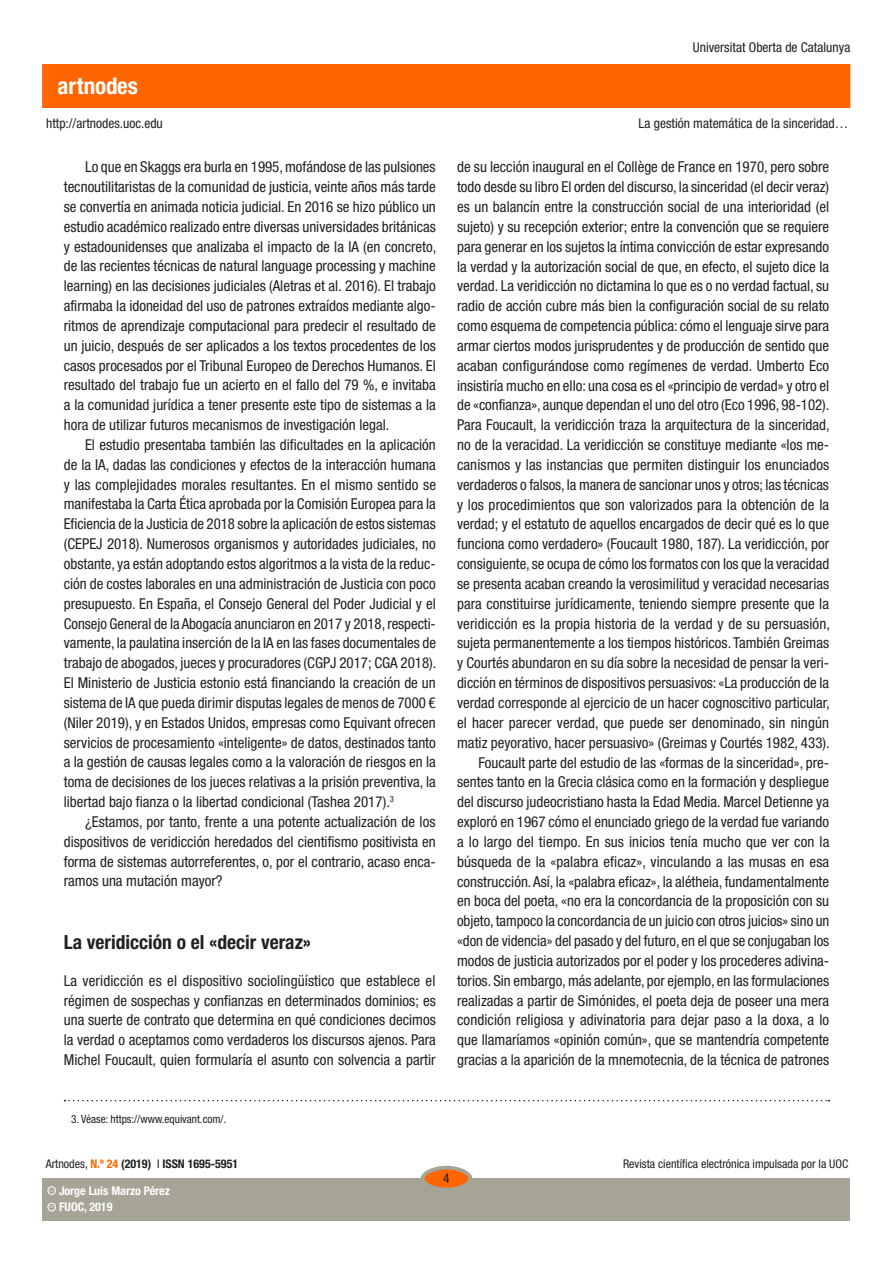
<style>
.page{position:relative;width:893px;height:1263px;background:#fff}
.page>*{position:absolute;margin:0;border:0;box-sizing:border-box;transform-origin:0 0}
.t1{font:700 condensed 22.95px "Helvetica Neue LT Std";color:#fff}
.SUBTITOLS{font:700 condensed 19.5px "Helvetica Neue LT Std";color:#231f20}
.text_general{font:condensed 15px/19.8px "Helvetica Neue LT Std";color:#231f20;text-align:justify}
.text_general_primerp{font:condensed 15px/19.8px "Helvetica Neue LT Std";letter-spacing:.005em;color:#231f20;text-align:justify}
.t2{font:condensed 13.5px "Helvetica Neue LT Std";color:#231f20}
.t3{font:condensed 12px "Helvetica Neue LT Std";color:#231f20}
.t4{font:700 condensed 12px "Helvetica Neue LT Std";color:#231f20}
.t5{font:700 condensed 12px "Helvetica Neue LT Std";color:#fff}
._04_NOTAS1{font:condensed 11.25px "Helvetica Neue LT Std";color:#231f20}
.t6{font:600 3.9px "Adobe Caslon Pro";color:#fff}
.s1{font-style:italic}
.s2{font-weight:400}
.s3{color:#f60}
</style>
<div class="page">
<div style="left:43px;top:65px;width:807px;height:42px;background:#f60"></div>
<div style="left:43px;top:1178px;width:807px;height:42px;background:#a6a397"></div>
<div style="left:422px;top:1168px;width:48px;height:21px;background:#f60;border-radius:50%"></div>
<div style="left:421px;top:1166px;width:51px;height:25px;border:4px solid #a6a397;border-radius:50%"></div>
<div style="left:48px;top:1203px;width:8px;height:8px;border:1px solid #fff;border-radius:50%"></div>
<div style="left:48px;top:1186px;width:8px;height:8px;border:1px solid #fff;border-radius:50%"></div>
<svg style="left:65px;top:1100px;width:764px;height:1px"></svg>
<h1 class="t1" style="left:58px;top:72px;width:82px">artnodes</h1>
<p class="t2" style="left:46px;top:115px;width:118px">http://artnodes.uoc.edu</p>
<p class="text_general" style="left:64px;top:157px;width:374px;text-indent:21px">Lo que en Skaggs era burla en 1995, mofándose de las pulsiones tecnoutilitaristas de la comunidad de justicia, veinte años más tarde se convertía en animada noticia judicial. En 2016 se hizo público un estudio académico realizado entre diversas universidades británicas y estadounidenses que analizaba el impacto de la IA (en concreto, de las recientes técnicas de natural language processing y machine learning) en las decisiones judiciales (Aletras et al<span class="s1">.</span> 2016). El trabajo afirmaba la idoneidad del uso de patrones extraídos mediante algo&shy;ritmos de aprendizaje computacional para predecir el resultado de un juicio, después de ser aplicados a los textos procedentes de los casos procesados por el Tribunal Europeo de Derechos Humanos. El resultado del trabajo fue un acierto en el fallo del 79 %, e invitaba a la comunidad jurídica a tener presente este tipo de sistemas a la hora de utilizar futuros mecanismos de investigación legal.</p>
<p class="text_general" style="left:64px;top:435px;width:374px;text-indent:21px">El estudio presentaba también las dificultades en la aplicación de la IA, dadas las condiciones y efectos de la interacción humana y las complejidades morales resultantes. En el mismo sentido se manifestaba la Carta Ética aprobada por la Comisión Europea para la Eficiencia de la Justicia de 2018 sobre la aplicación de estos sistemas (CEPEJ 2018). Numerosos organismos y autoridades judiciales, no obstante, ya están adoptando estos algoritmos a la vista de la reduc&shy;ción de costes laborales en una administración de Justicia con poco presupuesto. En España, el Consejo General del Poder Judicial y el Consejo General de la Abogacía anunciaron en 2017 y 2018, respecti&shy;vamente, la paulatina inserción de la IA en las fases documentales de trabajo de abogados, jueces y procuradores (CGPJ 2017; CGA 2018).<br>El Ministerio de Justicia estonio está financiando la creación de un sistema de IA que pueda dirimir disputas legales de menos de 7000 € (Niler 2019), y en Estados Unidos, empresas como Equivant ofrecen servicios de procesamiento «inteligente» de datos, destinados tanto a la gestión de causas legales como a la valoración de riesgos en la toma de decisiones de los jueces relativas a la prisión preventiva, la libertad bajo fianza o la libertad condicional (Tashea 2017).<sup>3</sup></p>
<p class="text_general" style="left:64px;top:811px;width:374px;text-indent:21px">¿Estamos, por tanto, frente a una potente actualización de los dispositivos de veridicción heredados del cientifismo positivista en forma de sistemas autorreferentes, o, por el contrario, acaso enca&shy;ramos una mutación mayor?</p>
<p class="SUBTITOLS" style="left:64px;top:930px;width:249px">La veridicción o el «decir veraz»</p>
<p class="text_general_primerp" style="left:64px;top:970px;width:374px">La veridicción es el dispositivo sociolingüístico que establece el régimen de sospechas y confianzas en determinados dominios; es una suerte de contrato que determina en qué condiciones decimos la verdad o aceptamos como verdaderos los discursos ajenos. Para Michel Foucault, quien formularía el asunto con solvencia a partir</p>
<p class="_04_NOTAS1" style="left:71px;top:1112px;width:157px">3. Véase: https://www.equivant.com/.</p>
<p class="t2" style="left:693px;top:40px;width:159px">Universitat Oberta de Catalunya</p>
<p class="t2" style="left:639px;top:115px;width:211px">La gestión matemática de la sinceridad…</p>
<p class="text_general_primerp" style="left:457px;top:157px;width:374px">de su lección inaugural en el Collège de France en 1970, pero sobre todo desde su libro El orden del discurso, la sinceridad (el decir veraz) es un balancín entre la construcción social de una interioridad (el sujeto) y su recepción exterior; entre la convención que se requiere para generar en los sujetos la íntima convicción de estar expresando la verdad y la autorización social de que, en efecto, el sujeto dice la verdad. La veridicción no dictamina lo que es o no verdad factual, su radio de acción cubre más bien la configuración social de su relato como esquema de competencia pública: cómo el lenguaje sirve para armar ciertos modos jurisprudentes y de producción de sentido que acaban configurándose como regímenes de verdad. Umberto Eco insistiría mucho en ello: una cosa es el «principio de verdad» y otro el de «confianza», aunque dependan el uno del otro (Eco 1996, 98-102).<br>Para Foucault, la veridicción traza la arquitectura de la sinceridad, no de la veracidad. La veridicción se constituye mediante «los me&shy;canismos y las instancias que permiten distinguir los enunciados verdaderos o falsos, la manera de sancionar unos y otros; las técnicas y los procedimientos que son valorizados para la obtención de la verdad; y el estatuto de aquellos encargados de decir qué es lo que funciona como verdadero» (Foucault 1980, 187). La veridicción, por consiguiente, se ocupa de cómo los formatos con los que la veracidad se presenta acaban creando la verosimilitud y veracidad necesarias para constituirse jurídicamente, teniendo siempre presente que la veridicción es la propia historia de la verdad y de su persuasión, sujeta permanentemente a los tiempos históricos. También Greimas y Courtés abundaron en su día sobre la necesidad de pensar la veri&shy;dicción en términos de dispositivos persuasivos: «La producción de la verdad corresponde al ejercicio de un hacer cognoscitivo particular, el hacer parecer verdad, que puede ser denominado, sin ningún matiz peyorativo, hacer persuasivo» (Greimas y Courtés 1982, 433).</p>
<p class="text_general" style="left:457px;top:752px;width:374px;text-indent:21px">Foucault parte del estudio de las «formas de la sinceridad», pre&shy;sentes tanto en la Grecia clásica como en la formación y despliegue del discurso judeocristiano hasta la Edad Media. Marcel Detienne ya exploró en 1967 cómo el enunciado griego de la verdad fue variando a lo largo del tiempo. En sus inicios tenía mucho que ver con la búsqueda de la «palabra eficaz», vinculando a las musas en esa construcción. Así, la «palabra eficaz», la alétheia, fundamentalmente en boca del poeta, «no era la concordancia de la proposición con su objeto, tampoco la concordancia de un juicio con otros juicios» sino un «don de videncia» del pasado y del futuro, en el que se conjugaban los modos de justicia autorizados por el poder y los procederes adivina&shy;torios. Sin embargo, más adelante, por ejemplo, en las formulaciones realizadas a partir de Simónides, el poeta deja de poseer una mera condición religiosa y adivinatoria para dejar paso a la doxa, a lo que llamaríamos «opinión común», que se mantendría competente gracias a la aparición de la mnemotecnia, de la técnica de patrones</p>
<p class="t4" style="left:46px;top:1157px;width:194px"><span class="s2">Artnodes,</span> <span class="s3">N.º 24</span> (2019) <span class="s2">I</span> ISSN 1695-5951</p>
<p class="t6" style="left:49px;top:1205px;width:7px">CC</p>
<p class="t5" style="left:59px;top:1200px;width:55px">FUOC, 2019</p>
<p class="t5" style="left:59px;top:1183px;width:112px">Jorge Luis Marzo Pérez</p>
<p class="t6" style="left:49px;top:1188px;width:7px">CC</p>
<p class="t2" style="left:443px;top:1171px;width:8px">4</p>
<p class="t3" style="left:623px;top:1157px;width:227px">Revista científica electrónica impulsada por la UOC</p>
</div>
